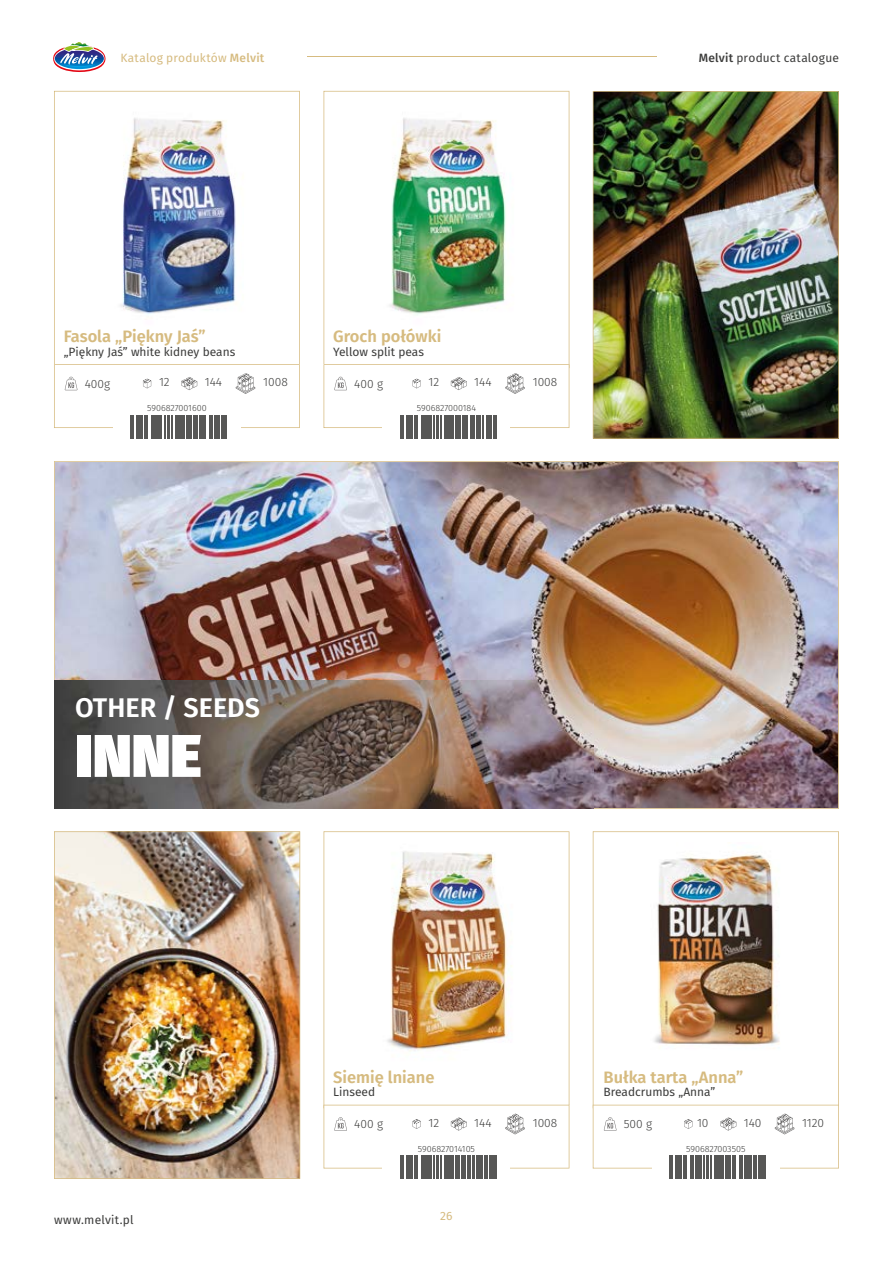
<style>
.page{position:relative;width:893px;height:1263px;background:#fff}
.page>*{position:absolute;margin:0;border:0;box-sizing:border-box;transform-origin:0 0}
.t1{font:900 60px "Fira Sans";color:#fff}
.t2{font:600 27px "Fira Sans";color:#fff}
.t3{font:600 16.5px "Fira Sans";color:#d6bb80}
.t4{font:12px "Fira Sans";color:#3c3c3b}
.t5{font:300 12px "Fira Sans";color:#3c3c3b}
.t6{font:12px "Fira Sans";letter-spacing:.015em;color:#d6bb80}
.t7{font:12px "Fira Sans";letter-spacing:.02em;color:#3c3c3b}
.t8{font:300 9px "Fira Sans";color:#3c3c3b}
.s1{font-weight:500}
</style>
<div class="page">
<img style="left:324px;top:831px;width:245px;height:274px">
<img style="left:593px;top:831px;width:246px;height:274px">
<img style="left:54px;top:91px;width:246px;height:273px">
<img style="left:324px;top:91px;width:245px;height:273px">
<svg style="left:53px;top:42px;width:52px;height:30px"></svg>
<img style="left:54px;top:461px;width:785px;height:348px">
<img style="left:54px;top:831px;width:246px;height:348px">
<svg style="left:324px;top:1105px;width:245px;height:74px"></svg>
<svg style="left:593px;top:1105px;width:246px;height:74px"></svg>
<img style="left:55px;top:680px;width:538px;height:128px">
<svg style="left:324px;top:364px;width:245px;height:75px"></svg>
<svg style="left:54px;top:364px;width:246px;height:75px"></svg>
<img style="left:593px;top:91px;width:246px;height:348px">
<hr style="left:307px;top:56px;width:350px;height:1px;background:#d6bb80">
<p class="t6" style="left:121px;top:49px;width:145px">Katalog produktów <span class="s1">Melvit</span></p>
<p class="t4" style="left:699px;top:49px;width:142px"><span class="s1">Melvit</span> product catalogue</p>
<h3 class="t3" style="left:64px;top:323px;width:144px">Fasola „Piękny Jaś”</h3>
<p class="t4" style="left:64px;top:342px;width:173px">„Piękny Jaś” white kidney beans</p>
<h3 class="t3" style="left:333px;top:323px;width:110px">Groch połówki</h3>
<p class="t4" style="left:333px;top:342px;width:92px">Yellow split peas</p>
<p class="t5" style="left:85px;top:375px;width:27px">400g</p>
<p class="t5" style="left:159px;top:374px;width:12px">12</p>
<p class="t5" style="left:205px;top:374px;width:19px">144</p>
<p class="t5" style="left:263px;top:374px;width:26px">1008</p>
<p class="t5" style="left:354px;top:375px;width:30px">400 g</p>
<p class="t5" style="left:429px;top:374px;width:12px">12</p>
<p class="t5" style="left:474px;top:374px;width:19px">144</p>
<p class="t5" style="left:533px;top:374px;width:26px">1008</p>
<p class="t8" style="left:147px;top:402px;width:61px">5906827001600</p>
<p class="t8" style="left:417px;top:402px;width:61px">5906827000184</p>
<h2 class="t2" style="left:75px;top:686px;width:186px">OTHER / SEEDS</h2>
<h1 class="t1" style="left:75px;top:701px;width:128px">INNE</h1>
<h3 class="t3" style="left:333px;top:1063px;width:103px">Siemię lniane</h3>
<p class="t4" style="left:333px;top:1083px;width:43px">Linseed</p>
<p class="t5" style="left:354px;top:1115px;width:30px">400 g</p>
<p class="t5" style="left:429px;top:1114px;width:12px">12</p>
<p class="t5" style="left:474px;top:1114px;width:19px">144</p>
<p class="t5" style="left:533px;top:1114px;width:26px">1008</p>
<h3 class="t3" style="left:603px;top:1063px;width:142px">Bułka tarta „Anna”</h3>
<p class="t4" style="left:603px;top:1083px;width:113px">Breadcrumbs „Anna”</p>
<p class="t5" style="left:624px;top:1115px;width:30px">500 g</p>
<p class="t5" style="left:697px;top:1114px;width:13px">10</p>
<p class="t5" style="left:744px;top:1114px;width:19px">140</p>
<p class="t5" style="left:802px;top:1114px;width:24px">1120</p>
<p class="t8" style="left:418px;top:1142px;width:59px">5906827014105</p>
<p class="t8" style="left:686px;top:1142px;width:61px">5906827003505</p>
<p class="t7" style="left:54px;top:1211px;width:81px">www.melvit.pl</p>
<p class="t6" style="left:440px;top:1207px;width:14px">26</p>
</div>
